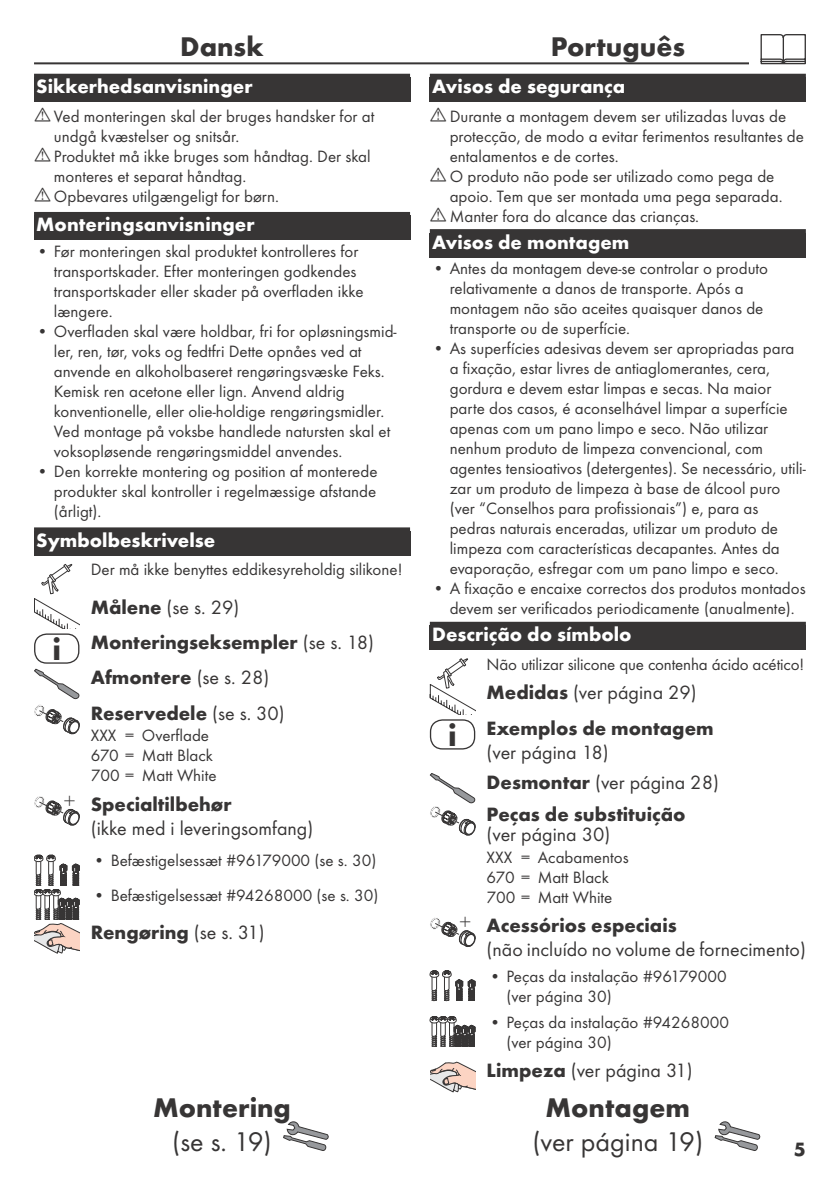
<style>
.page{position:relative;width:840px;height:1191px;background:#fff}
.page>*{position:absolute;margin:0;border:0;box-sizing:border-box;transform-origin:0 0}
.t1{font:700 32px "Futura TOT";color:#373535}
.t2{font:700 28px "Futura TOT";color:#373535}
.t3{font:28px "Futura TOT Boo";color:#373535}
.t4{font:300 21.2px "Futura TOT";color:#373535}
.t5{font:20px/29.6px "Futura TOT Boo";color:#373535}
.t6{font:700 20px/35.4px "Futura TOT";color:#373535}
.t7{font:700 20px "Futura TOT";color:#fff}
.t8{font:17px/20px "Futura TOT Boo";color:#373535}
.s1{font-family:"Futura TOT";font-weight:700}
.s2{font-family:"Futura TOT Boo";font-weight:400}
</style>
<div class="page">
<hr style="left:34px;top:62px;width:771px;height:2px;background:#373535">
<div style="left:748px;top:34px;width:68px;height:34px;background:#fff"></div>
<svg style="left:760px;top:34px;width:45px;height:30px"></svg>
<svg style="left:283px;top:1121px;width:45px;height:29px"></svg>
<div style="left:34px;top:74px;width:376px;height:28px;background:#373535"></div>
<div style="left:34px;top:212px;width:376px;height:28px;background:#373535"></div>
<div style="left:34px;top:527px;width:376px;height:28px;background:#373535"></div>
<svg style="left:34px;top:564px;width:45px;height:64px"></svg>
<div style="left:34px;top:633px;width:45px;height:30px;border:1px solid #373535;border-radius:12px"></div>
<svg style="left:34px;top:669px;width:45px;height:65px"></svg>
<svg style="left:34px;top:796px;width:45px;height:29px"></svg>
<svg style="left:34px;top:855px;width:45px;height:98px"></svg>
<svg style="left:714px;top:1121px;width:45px;height:29px"></svg>
<div style="left:429px;top:74px;width:376px;height:28px;background:#373535"></div>
<div style="left:429px;top:229px;width:376px;height:28px;background:#373535"></div>
<div style="left:429px;top:622px;width:376px;height:28px;background:#373535"></div>
<svg style="left:429px;top:658px;width:46px;height:56px"></svg>
<div style="left:429px;top:719px;width:46px;height:30px;border:1px solid #373535;border-radius:12px"></div>
<svg style="left:429px;top:773px;width:46px;height:62px"></svg>
<svg style="left:430px;top:917px;width:45px;height:30px"></svg>
<svg style="left:429px;top:970px;width:46px;height:31px"></svg>
<svg style="left:429px;top:1016px;width:46px;height:31px"></svg>
<svg style="left:430px;top:1062px;width:45px;height:30px"></svg>
<h2 class="t2" style="left:180px;top:29px;width:85px">Dansk</h2>
<p class="t7" style="left:36px;top:74px;width:218px">Sikkerhedsanvisninger</p>
<p class="t8" style="left:54px;top:106px;width:322px">Ved monteringen skal der bruges handsker for at undgå kvæstelser og snitsår.<br>Produktet må ikke bruges som håndtag. Der skal monteres et separat håndtag.<br>Opbevares utilgængeligt for børn.</p>
<p class="t7" style="left:36px;top:212px;width:220px">Monteringsanvisninger</p>
<p class="t8" style="left:54px;top:241px;width:311px;text-indent:-17px">• Før monteringen skal produktet kontrolleres for transportskader. Efter monteringen godkendes transportskader eller skader på overfladen ikke længere.</p>
<p class="t8" style="left:54px;top:321px;width:344px;text-indent:-17px">• Overfladen skal være holdbar, fri for opløsningsmid&shy;ler, ren, tør, voks og fedtfri Dette opnåes ved at anvende en alkoholbaseret rengøringsvæske Feks.<br>Kemisk ren acetone eller lign. Anvend aldrig konventionelle, eller olie-holdige rengøringsmidler.<br>Ved montage på voksbe handlede natursten skal et voksopløsende rengøringsmiddel anvendes.</p>
<p class="t8" style="left:54px;top:461px;width:325px;text-align:justify;text-indent:-17px">• Den korrekte montering og position af monterede produkter skal kontroller i regelmæssige afstande (årligt).</p>
<p class="t7" style="left:36px;top:528px;width:180px">Symbolbeskrivelse</p>
<p class="t8" style="left:91px;top:559px;width:313px">Der må ikke benyttes eddikesyreholdig silikone!</p>
<p class="t5" style="left:91px;top:592px;width:150px"><span class="s1">Målene</span> (se s. 29)</p>
<p class="t6" style="left:91px;top:624px;width:284px">Monteringseksempler <span class="s2">(se s. 18)<br></span>Afmontere <span class="s2">(se s. 28)<br></span>Reservedele <span class="s2">(se s. 30)</span></p>
<p class="t8" style="left:91px;top:725px;width:127px">XXX = Overflade<br>670 = Matt Black<br>700 = Matt White</p>
<p class="t6" style="left:91px;top:786px;width:142px">Specialtilbehør</p>
<p class="t5" style="left:91px;top:813px;width:224px">(ikke med i leveringsomfang)</p>
<p class="t8" style="left:94px;top:850px;width:284px">• Befæstigelsessæt #96179000 (se s. 30)</p>
<p class="t8" style="left:94px;top:884px;width:286px">• Befæstigelsessæt #94268000 (se s. 30)</p>
<p class="t6" style="left:91px;top:914px;width:175px">Rengøring <span class="s2">(se s. 31)</span></p>
<h1 class="t1" style="left:52px;top:629px;width:10px">i</h1>
<p class="t4" style="left:64px;top:788px;width:13px">+</p>
<h2 class="t2" style="left:153px;top:1090px;width:139px">Montering</h2>
<h2 class="t3" style="left:172px;top:1124px;width:101px">(se s. 19)</h2>
<h2 class="t2" style="left:550px;top:29px;width:136px">Português</h2>
<p class="t7" style="left:432px;top:74px;width:195px">Avisos de segurança</p>
<p class="t8" style="left:449px;top:106px;width:355px">Durante a montagem devem ser utilizadas luvas de protecção, de modo a evitar ferimentos resultantes de entalamentos e de cortes.<br>O produto não pode ser utilizado como pega de apoio. Tem que ser montada uma pega separada.<br>Manter fora do alcance das crianças.</p>
<p class="t7" style="left:432px;top:229px;width:199px">Avisos de montagem</p>
<p class="t8" style="left:449px;top:258px;width:320px;text-indent:-17px">• Antes da montagem deve-se controlar o produto relativamente a danos de transporte. Após a montagem não são aceites quaisquer danos de transporte ou de superfície.</p>
<p class="t8" style="left:449px;top:338px;width:357px;text-indent:-17px">• As superfícies adesivas devem ser apropriadas para a fixação, estar livres de antiaglomerantes, cera, gordura e devem estar limpas e secas. Na maior parte dos casos, é aconselhável limpar a superfície apenas com um pano limpo e seco. Não utilizar nenhum produto de limpeza convencional, com agentes tensioativos (detergentes). Se necessário, utili&shy;zar um produto de limpeza à base de álcool puro (ver “Conselhos para profissionais”) e, para as pedras naturais enceradas, utilizar um produto de limpeza com características decapantes. Antes da evaporação, esfregar com um pano limpo e seco.</p>
<p class="t8" style="left:432px;top:578px;width:374px;text-align:center">• A fixação e encaixe correctos dos produtos montados devem ser verificados periodicamente (anualmente).</p>
<p class="t7" style="left:432px;top:622px;width:201px">Descrição do símbolo</p>
<p class="t8" style="left:486px;top:654px;width:319px">Não utilizar silicone que contenha ácido acético!</p>
<p class="t5" style="left:486px;top:678px;width:211px"><span class="s1">Medidas</span> (ver página 29)</p>
<p class="t6" style="left:486px;top:710px;width:228px">Exemplos de montagem</p>
<p class="t5" style="left:486px;top:737px;width:234px">(ver página 18)<br><span class="s1">Desmontar</span> (ver página 28)</p>
<p class="t6" style="left:486px;top:796px;width:200px">Peças de substituição</p>
<p class="t5" style="left:486px;top:819px;width:125px">(ver página 30)</p>
<p class="t8" style="left:486px;top:847px;width:143px">XXX = Acabamentos<br>670 = Matt Black<br>700 = Matt White</p>
<p class="t6" style="left:486px;top:907px;width:191px">Acessórios especiais</p>
<p class="t5" style="left:486px;top:934px;width:320px">(não incluído no volume de fornecimento)</p>
<p class="t8" style="left:506px;top:966px;width:222px;text-indent:-17px">• Peças da instalação #96179000 (ver página 30)</p>
<p class="t8" style="left:506px;top:1012px;width:224px;text-indent:-17px">• Peças da instalação #94268000 (ver página 30)</p>
<p class="t5" style="left:486px;top:1055px;width:207px"><span class="s1">Limpeza</span> (ver página 31)</p>
<h1 class="t1" style="left:448px;top:715px;width:10px">i</h1>
<p class="t4" style="left:459px;top:910px;width:13px">+</p>
<h2 class="t2" style="left:545px;top:1090px;width:146px">Montagem</h2>
<h2 class="t3" style="left:532px;top:1124px;width:172px">(ver página 19)</h2>
<p class="t6" style="left:793px;top:1131px;width:13px">5</p>
</div>
